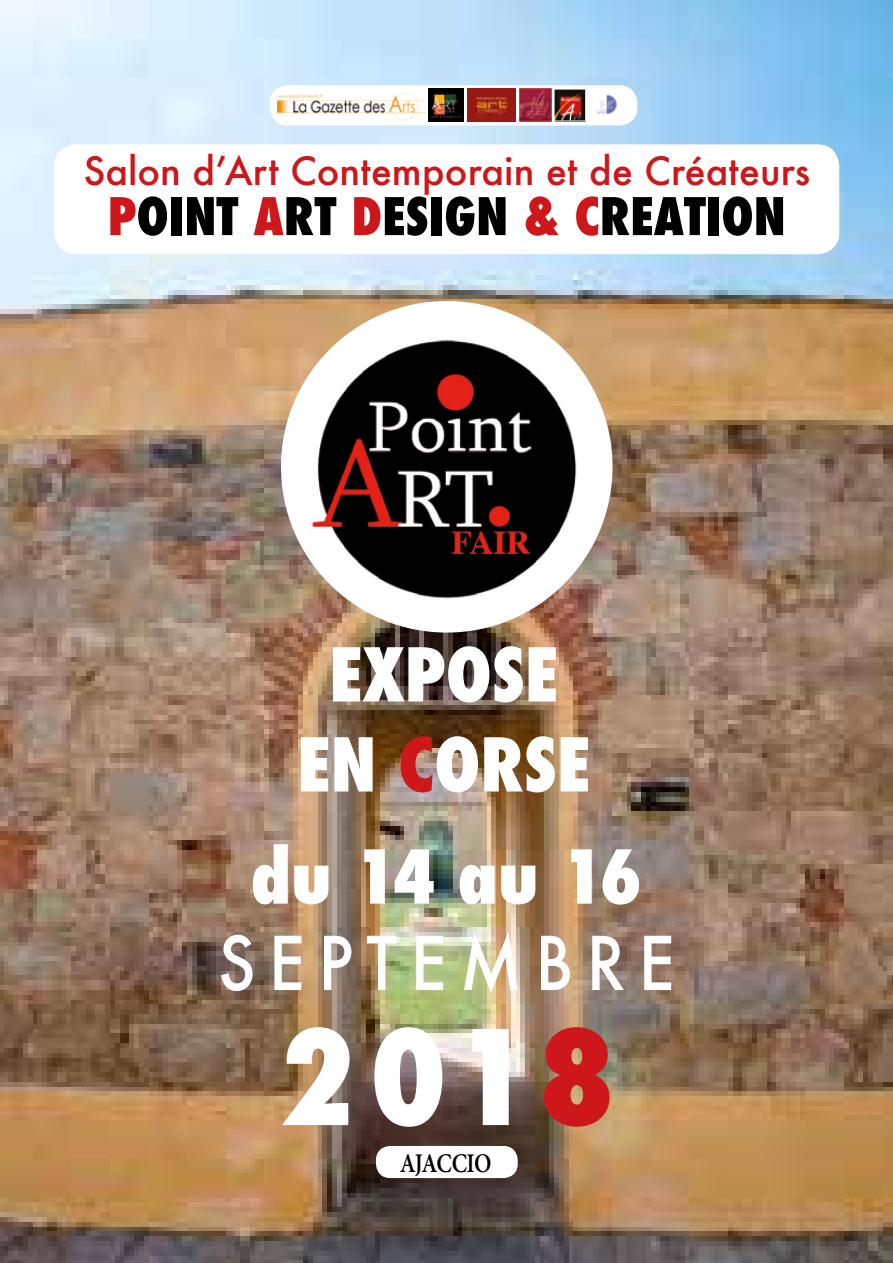
<style>
.page{position:relative;width:893px;height:1263px;background:#fff}
.page>*{position:absolute;margin:0;border:0;box-sizing:border-box;transform-origin:0 0}
.t1{font:800 condensed 127.5px "Futura";color:#fff}
.t2{font:800 condensed 72px/90px "Futura";color:#fff;text-align:center}
.t3{font:500 72px "Futura";letter-spacing:.2em;color:#fff;scale:.9 1}
.t4{font:800 condensed 50.4px "Futura";color:#000}
.t5{font:500 37.8px "Futura";color:#cd171a}
.t6{font:600 27px "Minion Pro";letter-spacing:-.035em;color:#000;scale:.85 1}
.s1{color:#cd171a}
</style>
<div class="page">
<img style="left:0;top:0;width:893px;height:1263px">
<div style="left:270px;top:85px;width:367px;height:40px;background:#fff;border-radius:18px"></div>
<img style="left:428px;top:89px;width:35px;height:32px">
<img style="left:467px;top:89px;width:49px;height:32px">
<img style="left:520px;top:89px;width:31px;height:32px">
<img style="left:277px;top:92px;width:148px;height:29px">
<img style="left:556px;top:91px;width:28px;height:28px">
<img style="left:597px;top:94px;width:20px;height:20px">
<div style="left:377px;top:1147px;width:140px;height:30px;background:#fff;border-radius:14px"></div>
<div style="left:376px;top:1146px;width:142px;height:32px;border:2px solid #fff;border-radius:14px"></div>
<img style="left:281px;top:301px;width:331px;height:332px;border-radius:166px">
<div style="left:54px;top:144px;width:785px;height:110px;background:#fff;border-radius:22px"></div>
<p class="t5" style="left:83px;top:145px;width:728px">Salon d’Art Contemporain et de Créateurs</p>
<h3 class="t4" style="left:108px;top:182px;width:679px"><span class="s1">P</span>OINT <span class="s1">A</span>RT <span class="s1">D</span>ESIGN <span class="s1">&amp; C</span>REATION</h3>
<h2 class="t2" style="left:297px;top:630px;width:295px">EXPOSE<br>EN <span class="s1">C</span>ORSE</h2>
<h2 class="t2" style="left:251px;top:832px;width:393px">du 14 au 16</h2>
<h2 class="t3" style="left:218px;top:914px;width:509px">SEPTEMBRE</h2>
<h1 class="t1" style="left:278px;top:991px;width:339px">201<span class="s1">8</span></h1>
<p class="t6" style="left:400px;top:1144px;width:110px">AJACCIO</p>
</div>
